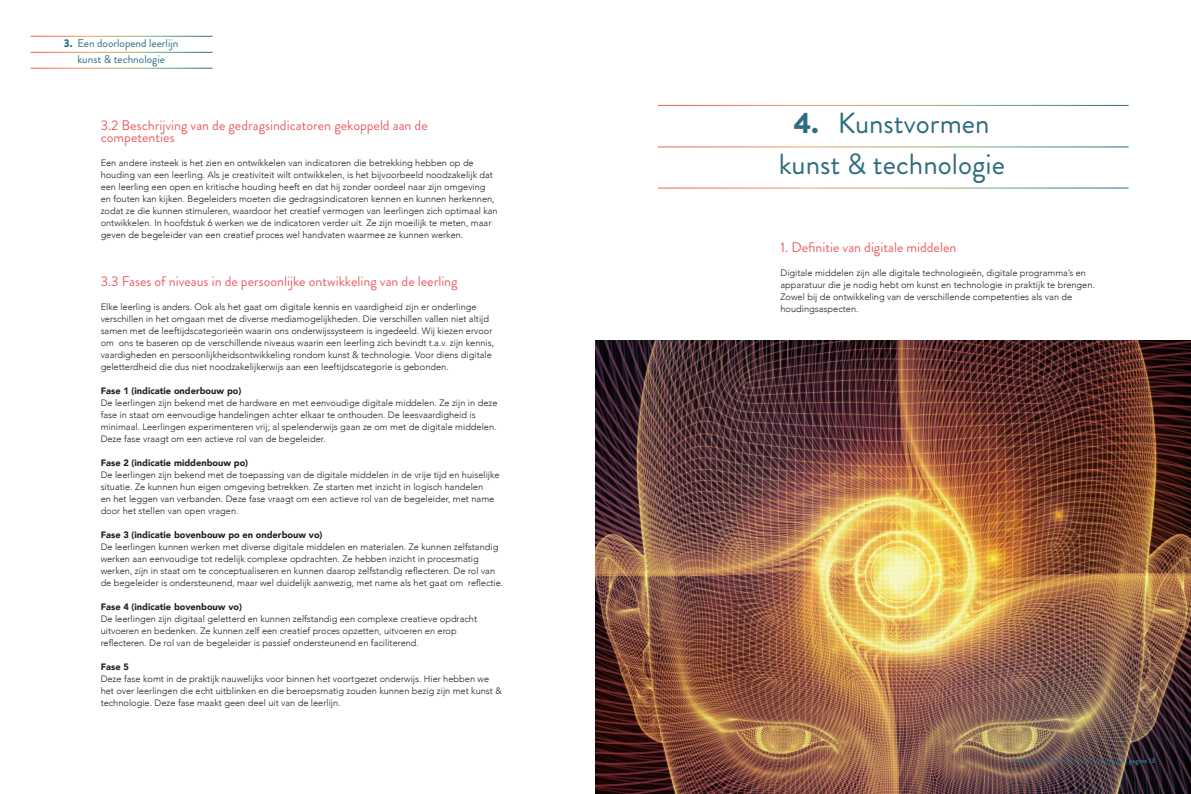
<style>
.page{position:relative;width:1191px;height:794px;background:#fff}
.page>*{position:absolute;margin:0;border:0;box-sizing:border-box;transform-origin:0 0}
.t1{font:29.1px/41px "Brandon Grotesque";color:#2e6d7f;text-align:center}
.t2{font:14px/12px "Brandon Grotesque";color:#ec5f65}
.t3{font:11.3px/15.9px "Brandon Grotesque";color:#2e6d7f;text-align:center}
.t4{font:300 9.2px/12px "Avenir";color:#231f20}
.t5{font:900 9.2px "Avenir";color:#231f20}
.t6{font:7px "Brandon Grotesque";color:#2e6d7f}
.s1{font-weight:900}
</style>
<div class="page">
<img style="left:595px;top:340px;width:596px;height:454px">
<p class="t3" style="left:64px;top:35px;width:116px"><span class="s1">3.</span> Een doorlopend leerlijn kunst &amp; technologie</p>
<h2 class="t2" style="left:101px;top:119px;width:329px">3.2 Beschrijving van de gedragsindicatoren gekoppeld aan de competenties</h2>
<p class="t4" style="left:101px;top:157px;width:398px">Een andere insteek is het zien en ontwikkelen van indicatoren die betrekking hebben op de houding van een leerling. Als je creativiteit wilt ontwikkelen, is het bijvoorbeeld noodzakelijk dat een leerling een open en kritische houding heeft en dat hij zonder oordeel naar zijn omgeving en fouten kan kijken. Begeleiders moeten die gedragsindicatoren kennen en kunnen herkennen, zodat ze die kunnen stimuleren, waardoor het creatief vermogen van leerlingen zich optimaal kan ontwikkelen. In hoofdstuk 6 werken we de indicatoren verder uit. Ze zijn moeilijk te meten, maar geven de begeleider van een creatief proces wel handvaten waarmee ze kunnen werken.</p>
<h2 class="t2" style="left:101px;top:275px;width:358px">3.3 Fases of niveaus in de persoonlijke ontwikkeling van de leerling</h2>
<p class="t4" style="left:101px;top:301px;width:395px">Elke leerling is anders. Ook als het gaat om digitale kennis en vaardigheid zijn er onderlinge verschillen in het omgaan met de diverse mediamogelijkheden. Die verschillen vallen niet altijd samen met de leeftijdscategorieën waarin ons onderwijssysteem is ingedeeld. Wij kiezen ervoor om ons te baseren op de verschillende niveaus waarin een leerling zich bevindt t.a.v. zijn kennis, vaardigheden en persoonlijkheidsontwikkeling rondom kunst &amp; technologie. Voor diens digitale geletterdheid die dus niet noodzakelijkerwijs aan een leeftijdscategorie is gebonden.</p>
<p class="t5" style="left:101px;top:383px;width:142px">Fase 1 (indicatie onderbouw po)</p>
<p class="t4" style="left:101px;top:397px;width:398px">De leerlingen zijn bekend met de hardware en met eenvoudige digitale middelen. Ze zijn in deze fase in staat om eenvoudige handelingen achter elkaar te onthouden. De leesvaardigheid is minimaal. Leerlingen experimenteren vrij; al spelenderwijs gaan ze om met de digitale middelen.<br>Deze fase vraagt om een actieve rol van de begeleider.</p>
<p class="t5" style="left:101px;top:455px;width:149px">Fase 2 (indicatie middenbouw po)</p>
<p class="t4" style="left:101px;top:469px;width:400px">De leerlingen zijn bekend met de toepassing van de digitale middelen in de vrije tijd en huiselijke situatie. Ze kunnen hun eigen omgeving betrekken. Ze starten met inzicht in logisch handelen<br>en het leggen van verbanden. Deze fase vraagt om een actieve rol van de begeleider, met name door het stellen van open vragen.</p>
<p class="t5" style="left:101px;top:527px;width:223px">Fase 3 (indicatie bovenbouw po en onderbouw vo)</p>
<p class="t4" style="left:101px;top:541px;width:404px">De leerlingen kunnen werken met diverse digitale middelen en materialen. Ze kunnen zelfstandig werken aan eenvoudige tot redelijk complexe opdrachten. Ze hebben inzicht in procesmatig werken, zijn in staat om te conceptualiseren en kunnen daarop zelfstandig reflecteren. De rol van de begeleider is ondersteunend, maar wel duidelijk aanwezig, met name als het gaat om reflectie.</p>
<p class="t5" style="left:101px;top:599px;width:143px">Fase 4 (indicatie bovenbouw vo)</p>
<p class="t4" style="left:101px;top:613px;width:378px">De leerlingen zijn digitaal geletterd en kunnen zelfstandig een complexe creatieve opdracht uitvoeren en bedenken. Ze kunnen zelf een creatief proces opzetten, uitvoeren en erop reflecteren. De rol van de begeleider is passief ondersteunend en faciliterend.</p>
<p class="t5" style="left:101px;top:659px;width:30px">Fase 5</p>
<p class="t4" style="left:101px;top:673px;width:403px">Deze fase komt in de praktijk nauwelijks voor binnen het voortgezet onderwijs. Hier hebben we het over leerlingen die echt uitblinken en die beroepsmatig zouden kunnen bezig zijn met kunst &amp; technologie. Deze fase maakt geen deel uit van de leerlijn.</p>
<h1 class="t1" style="left:778px;top:103px;width:228px"><span class="s1">4.</span> Kunstvormen kunst &amp; technologie</h1>
<h2 class="t2" style="left:780px;top:242px;width:177px">1. Definitie van digitale middelen</h2>
<p class="t4" style="left:780px;top:267px;width:316px">Digitale middelen zijn alle digitale technologieën, digitale programma’s en apparatuur die je nodig hebt om kunst en technologie in praktijk te brengen.<br>Zowel bij de ontwikkeling van de verschillende competenties als van de houdingsaspecten.</p>
<p class="t6" style="left:1013px;top:755px;width:143px">Doorlopende leerlijn kunst &amp; technologie <span class="s1">| pagina 13</span></p>
</div>
